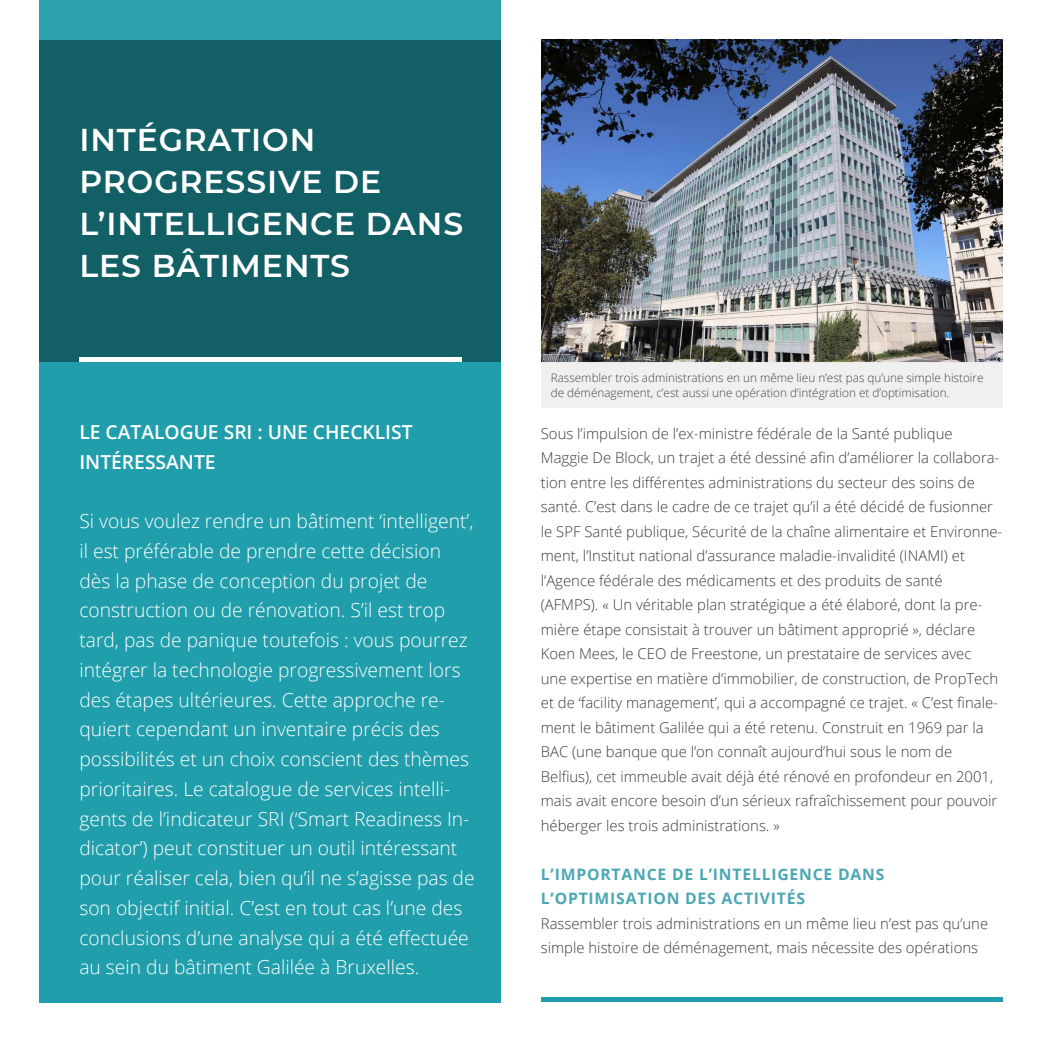
<style>
.page{position:relative;width:1042px;height:1042px;background:#fff}
.page>*{position:absolute;margin:0;border:0;box-sizing:border-box;transform-origin:0 0}
.t1{font:600 31.5px/42px "Montserrat";letter-spacing:.03em;color:#fff}
.t2{font:300 19.25px/29.8px "Open Sans";color:#fff}
.t3{font:600 19.25px/29.8px "Open Sans";color:#fff}
.t4{font:700 15.75px/24.5px "Open Sans";letter-spacing:.05em;color:#4ba7b3}
.t5{font:300 14.88px/24.5px "Open Sans";color:#3c3c3b}
.t6{font:300 11.72px/14px "Open Sans";color:#3c3c3b}
</style>
<div class="page">
<div style="left:40px;top:40px;width:461px;height:325px;background:#125f65"></div>
<div style="left:40px;top:362px;width:461px;height:640px;background:#209eab"></div>
<div style="left:541px;top:997px;width:461px;height:5px;background:#209eab"></div>
<div style="left:79px;top:357px;width:382px;height:5px;background:#fff"></div>
<div style="left:40px;top:0;width:461px;height:40px;background:#2ca0ac"></div>
<img style="left:541px;top:40px;width:461px;height:322px">
<div style="left:541px;top:362px;width:461px;height:46px;background:#f0f0f0"></div>
<h1 class="t1" style="left:79px;top:117px;width:385px">INTÉGRATION<br>PROGRESSIVE DE<br>L’INTELLIGENCE DANS<br>LES BÂTIMENTS</h1>
<p class="t3" style="left:79px;top:417px;width:335px">LE CATALOGUE SRI : UNE CHECKLIST<br>INTÉRESSANTE</p>
<p class="t2" style="left:79px;top:506px;width:397px">Si vous voulez rendre un bâtiment ‘intelligent’, il est préférable de prendre cette décision dès la phase de conception du projet de construction ou de rénovation. S’il est trop tard, pas de panique toutefois : vous pourrez intégrer la technologie progressivement lors des étapes ultérieures. Cette approche re&shy;quiert cependant un inventaire précis des possibilités et un choix conscient des thèmes prioritaires. Le catalogue de services intelli&shy;gents de l’indicateur SRI (‘Smart Readiness In&shy;dicator’) peut constituer un outil intéressant pour réaliser cela, bien qu’il ne s’agisse pas de son objectif initial. C’est en tout cas l’une des conclusions d’une analyse qui a été effectuée au sein du bâtiment Galilée à Bruxelles.</p>
<p class="t6" style="left:551px;top:371px;width:434px">Rassembler trois administrations en un même lieu n’est pas qu’une simple histoire de déménagement, c’est aussi une opération d’intégration et d’optimisation.</p>
<p class="t5" style="left:541px;top:421px;width:463px">Sous l’impulsion de l’ex-ministre fédérale de la Santé publique Maggie De Block, un trajet a été dessiné afin d’améliorer la collabora&shy;tion entre les différentes administrations du secteur des soins de santé. C’est dans le cadre de ce trajet qu’il a été décidé de fusionner le SPF Santé publique, Sécurité de la chaîne alimentaire et Environne&shy;ment, l’Institut national d’assurance maladie-invalidité (INAMI) et l’Agence fédérale des médicaments et des produits de santé (AFMPS). « Un véritable plan stratégique a été élaboré, dont la pre&shy;mière étape consistait à trouver un bâtiment approprié », déclare Koen Mees, le CEO de Freestone, un prestataire de services avec<br>une expertise en matière d’immobilier, de construction, de PropTech et de ‘facility management’, qui a accompagné ce trajet. « C’est finale&shy;ment le bâtiment Galilée qui a été retenu. Construit en 1969 par la BAC (une banque que l’on connaît aujourd’hui sous le nom de Belfius), cet immeuble avait déjà été rénové en profondeur en 2001, mais avait encore besoin d’un sérieux rafraîchissement pour pouvoir héberger les trois administrations. »</p>
<p class="t4" style="left:541px;top:861px;width:345px">L’IMPORTANCE DE L’INTELLIGENCE DANS<br>L’OPTIMISATION DES ACTIVITÉS</p>
<p class="t5" style="left:541px;top:911px;width:449px">Rassembler trois administrations en un même lieu n’est pas qu’une simple histoire de déménagement, mais nécessite des opérations</p>
</div>
